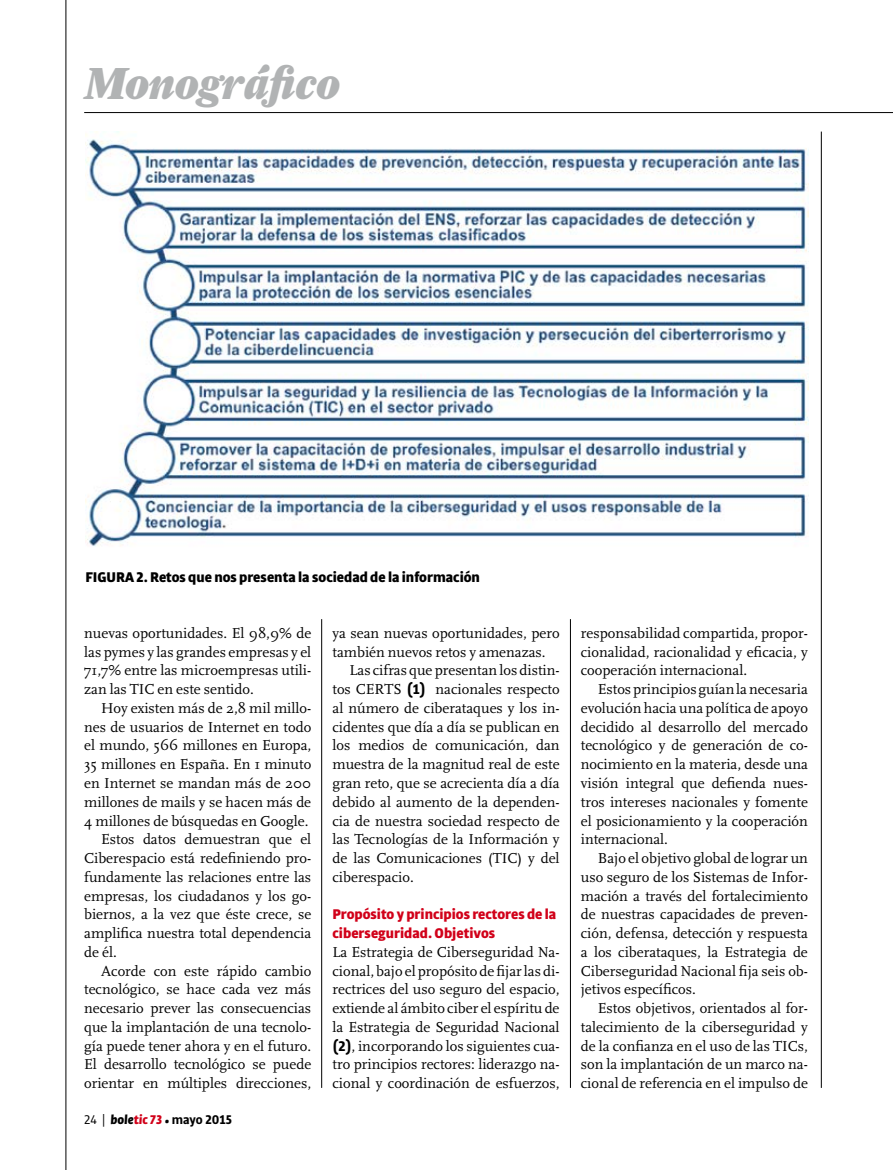
<style>
.page{position:relative;width:893px;height:1170px;background:#fff}
.page>*{position:absolute;margin:0;border:0;box-sizing:border-box;transform-origin:0 0}
.t1{font:italic 900 45px "Farnham Display";color:#b1b3b4}
.t2{font:15px/18.8px "Scala";color:#000;text-align:justify}
.t3{font:900 15px/18.8px "Bulo";color:#d10019}
.t4{font:900 15px "Bulo";color:#000}
.t5{font:700 13.5px "Bulo";color:#000}
.s1{font-weight:400}
.s2{font-family:"Benton Gothic";font-weight:400}
.s3{font-weight:900;font-style:italic}
.s4{font-weight:900;font-style:italic;color:#d10019}
.s5{font-family:"Bulo";font-weight:700}
</style>
<div class="page">
<hr style="left:84px;top:112px;width:809px;height:1px;background:#000">
<hr style="left:66px;top:0;width:1px;height:1169px;background:#000">
<hr style="left:821px;top:132px;width:1px;height:955px;background:#000">
<hr style="left:570px;top:619px;width:1px;height:468px;background:#000">
<hr style="left:321px;top:619px;width:1px;height:468px;background:#000">
<img style="left:86px;top:132px;width:722px;height:414px">
<h1 class="t1" style="left:85px;top:55px;width:257px">Monográfico</h1>
<p class="t4" style="left:86px;top:566px;width:396px">FIGURA 2. Retos que nos presenta la sociedad de la información</p>
<p class="t2" style="left:84px;top:624px;width:229px">nuevas oportunidades. El 98,9% de las pymes y las grandes empresas y el 71,7% entre las microempresas utili&shy;zan las TIC en este sentido.</p>
<p class="t2" style="left:101px;top:699px;width:212px">Hoy existen más de 2,8 mil millo-</p>
<p class="t2" style="left:84px;top:717px;width:229px">nes de usuarios de Internet en todo</p>
<p class="t2" style="left:84px;top:736px;width:229px">el mundo, 566 millones en Europa,</p>
<p class="t2" style="left:84px;top:755px;width:229px">35 millones en España. En 1 minuto</p>
<p class="t2" style="left:84px;top:774px;width:229px">en Internet se mandan más de 200</p>
<p class="t2" style="left:84px;top:792px;width:229px">millones de mails y se hacen más de</p>
<p class="t2" style="left:84px;top:811px;width:226px">4 millones de búsquedas en Google.</p>
<p class="t2" style="left:101px;top:830px;width:212px">Estos datos demuestran que el</p>
<p class="t2" style="left:84px;top:849px;width:229px">Ciberespacio está redefiniendo pro-</p>
<p class="t2" style="left:84px;top:867px;width:229px">fundamente las relaciones entre las</p>
<p class="t2" style="left:84px;top:886px;width:229px">empresas, los ciudadanos y los go-</p>
<p class="t2" style="left:84px;top:905px;width:229px">biernos, a la vez que éste crece, se</p>
<p class="t2" style="left:84px;top:924px;width:229px">amplifica nuestra total dependencia</p>
<p class="t2" style="left:84px;top:942px;width:34px">de él.</p>
<p class="t2" style="left:101px;top:961px;width:212px">Acorde con este rápido cambio</p>
<p class="t2" style="left:84px;top:980px;width:229px">tecnológico, se hace cada vez más</p>
<p class="t2" style="left:84px;top:999px;width:229px">necesario prever las consecuencias</p>
<p class="t2" style="left:84px;top:1017px;width:229px">que la implantación de una tecnolo-</p>
<p class="t2" style="left:84px;top:1036px;width:229px">gía puede tener ahora y en el futuro.</p>
<p class="t2" style="left:84px;top:1055px;width:229px">El desarrollo tecnológico se puede</p>
<p class="t2" style="left:84px;top:1074px;width:229px">orientar en múltiples direcciones,</p>
<p class="t5" style="left:84px;top:1111px;width:150px"><span class="s1">24</span> <span class="s2">|</span> <span class="s3">bole</span><span class="s4">tic 73</span> <span class="s3">•</span> mayo 2015</p>
<p class="t2" style="left:332px;top:624px;width:229px">ya sean nuevas oportunidades, pero</p>
<p class="t2" style="left:332px;top:642px;width:215px">también nuevos retos y amenazas.</p>
<p class="t2" style="left:350px;top:661px;width:212px">Las cifras que presentan los distin-</p>
<p class="t2" style="left:332px;top:680px;width:229px">tos CERTS <span class="s5">(1)</span> nacionales respecto</p>
<p class="t2" style="left:332px;top:699px;width:229px">al número de ciberataques y los in-</p>
<p class="t2" style="left:332px;top:717px;width:229px">cidentes que día a día se publican en</p>
<p class="t2" style="left:332px;top:736px;width:229px">los medios de comunicación, dan</p>
<p class="t2" style="left:332px;top:755px;width:229px">muestra de la magnitud real de este</p>
<p class="t2" style="left:332px;top:774px;width:229px">gran reto, que se acrecienta día a día</p>
<p class="t2" style="left:332px;top:792px;width:229px">debido al aumento de la dependen-</p>
<p class="t2" style="left:332px;top:811px;width:229px">cia de nuestra sociedad respecto de</p>
<p class="t2" style="left:332px;top:830px;width:229px">las Tecnologías de la Información y</p>
<p class="t2" style="left:332px;top:849px;width:229px">de las Comunicaciones (TIC) y del</p>
<p class="t2" style="left:332px;top:867px;width:83px">ciberespacio.</p>
<p class="t3" style="left:332px;top:904px;width:225px">Propósito y principios rectores de la ciberseguridad. Objetivos</p>
<p class="t2" style="left:332px;top:942px;width:229px">La Estrategia de Ciberseguridad Na&shy;cional, bajo el propósito de fijar las di&shy;rectrices del uso seguro del espacio, extiende al ámbito ciber el espíritu de la Estrategia de Seguridad Nacional <span class="s5">(2)</span>, incorporando los siguientes cua&shy;tro principios rectores: liderazgo na&shy;cional y coordinación de esfuerzos,</p>
<p class="t2" style="left:581px;top:624px;width:229px">responsabilidad compartida, propor&shy;cionalidad, racionalidad y eficacia, y cooperación internacional.</p>
<p class="t2" style="left:581px;top:680px;width:229px;text-indent:17px">Estos principios guían la necesaria evolución hacia una política de apoyo decidido al desarrollo del mercado tecnológico y de generación de co&shy;nocimiento en la materia, desde una visión integral que defienda nues&shy;tros intereses nacionales y fomente el posicionamiento y la cooperación internacional.</p>
<p class="t2" style="left:581px;top:849px;width:229px;text-indent:17px">Bajo el objetivo global de lograr un uso seguro de los Sistemas de Infor&shy;mación a través del fortalecimiento de nuestras capacidades de preven&shy;ción, defensa, detección y respuesta a los ciberataques, la Estrategia de Ciberseguridad Nacional fija seis ob&shy;jetivos específicos.</p>
<p class="t2" style="left:581px;top:999px;width:229px;text-indent:17px">Estos objetivos, orientados al for&shy;talecimiento de la ciberseguridad y de la confianza en el uso de las TICs, son la implantación de un marco na&shy;cional de referencia en el impulso de</p>
</div>
